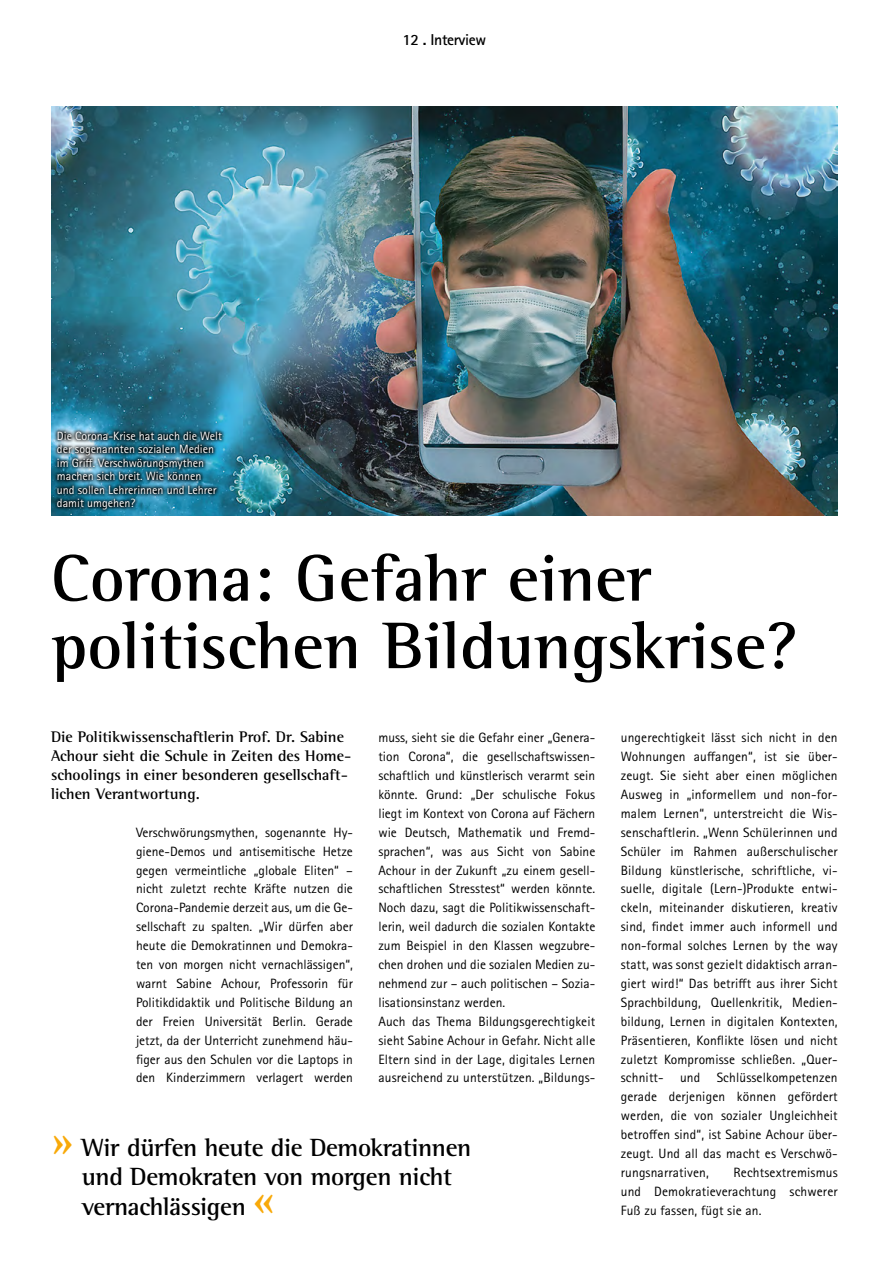
<style>
.page{position:relative;width:893px;height:1263px;background:#fff}
.page>*{position:absolute;margin:0;border:0;box-sizing:border-box;transform-origin:0 0}
.HZ-45{font:700 67.5px/67.5px "Rotis Semi Serif Std";color:#000}
.t1{font:700 25.5px/29.2px "Rotis Semi Serif Std";letter-spacing:-.015em;color:#000}
.Vorspann{font:700 15.75px/18.9px "Rotis Semi Serif Std";color:#000}
.t2{font:700 15.75px "Rotis Sans Serif Std";letter-spacing:-.025em;color:#000}
.GT_15{font:13.5px/18.9px "Rotis Sans Serif Std";letter-spacing:.01em;color:#000;text-align:justify}
.GT{font:13.5px/18.9px "Rotis Sans Serif Std";color:#000;text-align:justify}
.t3{font:12px/13.5px "Rotis Sans Serif Std";color:#fff}
.s1{font-family:"Utopia";font-weight:600;font-size:45px;color:#f8a909}
</style>
<div class="page">
<img style="left:51px;top:106px;width:787px;height:409px">
<img style="left:53px;top:428px;width:173px;height:85px">
<p class="t3" style="left:57px;top:429px;width:166px">Die Corona-Krise hat auch die Welt der sogenannten sozialen Medien im Griff. Verschwörungsmythen machen sich breit. Wie können und sollen Lehrerinnen und Lehrer damit umgehen?</p>
<p class="t2" style="left:402px;top:30px;width:85px">12 . Interview</p>
<h1 class="HZ-45" style="left:51px;top:544px;width:748px">Corona: Gefahr einer politischen Bildungskrise?</h1>
<h2 class="Vorspann" style="left:51px;top:727px;width:302px">Die Politikwissenschaftlerin Prof. Dr. Sabine Achour sieht die Schule in Zeiten des Home&shy;schoolings in einer besonderen gesellschaft&shy;lichen Verantwortung.</h2>
<p class="GT" style="left:136px;top:823px;width:218px">Verschwörungsmythen, sogenannte Hy&shy;giene-Demos und antisemitische Hetze gegen vermeintliche „globale Eliten“ – nicht zuletzt rechte Kräfte nutzen die Corona-Pandemie derzeit aus, um die Ge&shy;sellschaft zu spalten. „Wir dürfen aber heute die Demokratinnen und Demokra&shy;ten von morgen nicht vernachlässigen“, warnt Sabine Achour, Professorin für Politikdidaktik und Politische Bildung an der Freien Universität Berlin. Gerade jetzt, da der Unterricht zunehmend häu&shy;figer aus den Schulen vor die Laptops in den Kinderzimmern verlagert werden</p>
<p class="GT" style="left:378px;top:728px;width:218px">muss, sieht sie die Gefahr einer „Genera&shy;tion Corona“, die gesellschaftswissen&shy;schaftlich und künstlerisch verarmt sein könnte. Grund: „Der schulische Fokus liegt im Kontext von Corona auf Fächern wie Deutsch, Mathematik und Fremd&shy;sprachen“, was aus Sicht von Sabine Achour in der Zukunft „zu einem gesell&shy;schaftlichen Stresstest“ werden könnte.<br>Noch dazu, sagt die Politikwissenschaft&shy;lerin, weil dadurch die sozialen Kontakte zum Beispiel in den Klassen wegzubre&shy;chen drohen und die sozialen Medien zu&shy;nehmend zur – auch politischen – Sozia&shy;lisationsinstanz werden.</p>
<p class="GT_15" style="left:378px;top:1012px;width:218px">Auch das Thema Bildungsgerechtigkeit sieht Sabine Achour in Gefahr. Nicht alle Eltern sind in der Lage, digitales Lernen ausreichend zu unterstützen. „Bildungs-</p>
<h2 class="t1" style="left:82px;top:1133px;width:391px;text-indent:-30px"><span class="s1">»</span> Wir dürfen heute die Demokratinnen und Demokraten von morgen nicht vernachlässigen <span class="s1">«</span></h2>
<p class="GT_15" style="left:621px;top:728px;width:218px">ungerechtigkeit lässt sich nicht in den Wohnungen auffangen“, ist sie über&shy;zeugt. Sie sieht aber einen möglichen Ausweg in „informellem und non-for&shy;malem Lernen“, unterstreicht die Wis&shy;senschaftlerin. „Wenn Schülerinnen und Schüler im Rahmen außerschulischer Bildung künstlerische, schriftliche, vi&shy;suelle, digitale (Lern-)Produkte entwi&shy;ckeln, miteinander diskutieren, kreativ sind, findet immer auch informell und non-formal solches Lernen by the way statt, was sonst gezielt didaktisch arran&shy;giert wird!“ Das betrifft aus ihrer Sicht Sprachbildung, Quellenkritik, Medien&shy;bildung, Lernen in digitalen Kontexten, Präsentieren, Konflikte lösen und nicht zuletzt Kompromisse schließen. „Quer&shy;schnitt- und Schlüsselkompetenzen gerade derjenigen können gefördert werden, die von sozialer Ungleichheit betroffen sind“, ist Sabine Achour über&shy;zeugt. Und all das macht es Verschwö&shy;rungsnarrativen,</p>
<p class="GT_15" style="left:621px;top:1163px;width:218px;text-indent:113px">Rechtsextremismus und Demokratieverachtung schwerer Fuß zu fassen, fügt sie an.</p>
</div>
